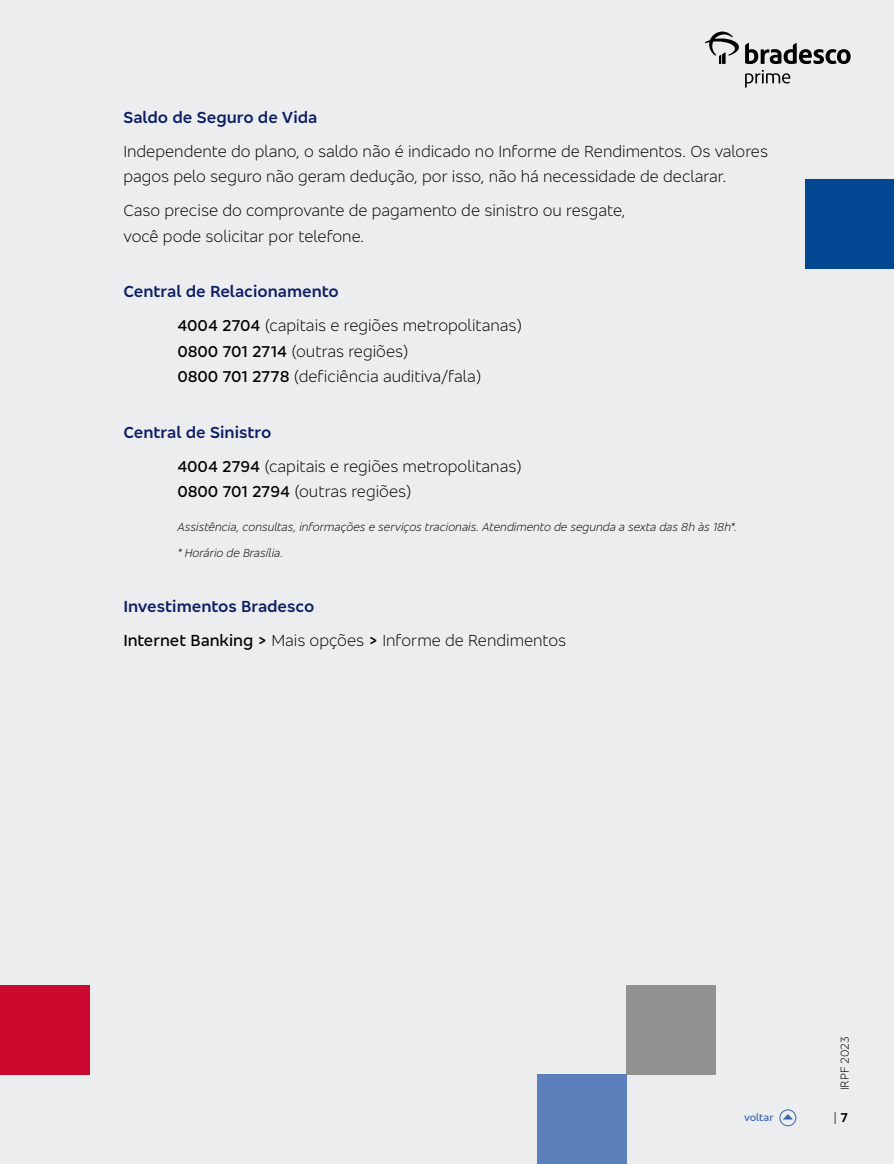
<style>
.page{position:relative;width:894px;height:1164px;background:#fff}
.page>*{position:absolute;margin:0;border:0;box-sizing:border-box;transform-origin:0 0}
.t1{font:300 16.5px/25.5px "Bradesco Sans";color:#000}
.t2{font:600 16.5px "Bradesco Sans";color:#0e1e64}
.t3{font:300 13.5px "Bradesco Sans";color:#000}
.t4{font:italic 300 12px/25.5px "Bradesco Sans";color:#000}
.t5{font:300 12px "Bradesco Sans";color:#000}
.t6{font:500 10.5px "Bradesco Sans";letter-spacing:-.005em;color:#3764af}
.s1{font-weight:600;color:#0e1e64}
.s2{font-weight:500}
.s3{font-weight:600}
</style>
<div class="page">
<div style="left:0;top:0;width:894px;height:1163px;background:#ebedee"></div>
<svg style="left:745px;top:70px;width:45px;height:18px"></svg>
<svg style="left:745px;top:43px;width:105px;height:21px"></svg>
<svg style="left:705px;top:31px;width:34px;height:33px"></svg>
<div style="left:0;top:984px;width:89px;height:90px;background:#cc092f"></div>
<div style="left:805px;top:179px;width:89px;height:89px;background:#034691"></div>
<div style="left:537px;top:1074px;width:89px;height:89px;background:#5b7fbb"></div>
<div style="left:626px;top:984px;width:90px;height:90px;background:#919191"></div>
<div style="left:779px;top:1109px;width:17px;height:17px;border:1px solid #3764af;border-radius:50%"></div>
<svg style="left:783px;top:1114px;width:10px;height:5px"></svg>
<p class="t2" style="left:123px;top:106px;width:196px">Saldo de Seguro de Vida</p>
<p class="t1" style="left:123px;top:138px;width:646px">Independente do plano, o saldo não é indicado no Informe de Rendimentos. Os valores pagos pelo seguro não geram dedução, por isso, não há necessidade de declarar.</p>
<p class="t1" style="left:123px;top:197px;width:504px">Caso precise do comprovante de pagamento de sinistro ou resgate, você pode solicitar por telefone.</p>
<p class="t1" style="left:177px;top:274px;width:346px;line-height:34px;text-indent:-54px"><span class="s1">Central de Relacionamento<br></span><span class="s2">4004 2704</span> (capitais e regiões metropolitanas)</p>
<p class="t1" style="left:177px;top:338px;width:305px"><span class="s2">0800 701 2714</span> (outras regiões)<br><span class="s2">0800 701 2778</span> (deficiência auditiva/fala)</p>
<p class="t1" style="left:177px;top:414px;width:346px;line-height:34px;text-indent:-54px"><span class="s1">Central de Sinistro<br></span><span class="s2">4004 2794</span> (capitais e regiões metropolitanas)</p>
<p class="t1" style="left:177px;top:478px;width:236px"><span class="s2">0800 701 2794</span> (outras regiões)</p>
<p class="t4" style="left:177px;top:514px;width:561px">Assistência, consultas, informações e serviços tracionais. Atendimento de segunda a sexta das 8h às 18h*. * Horário de Brasília.</p>
<p class="t1" style="left:123px;top:588px;width:444px;line-height:34px"><span class="s1">Investimentos Bradesco<br></span><span class="s2">Internet Banking &gt;</span> Mais opções <span class="s2">&gt;</span> Informe de Rendimentos</p>
<p class="t6" style="left:744px;top:1110px;width:31px">voltar</p>
<p class="t5" style="left:837px;top:1090px;width:55px;rotate:-90deg">IRPF 2023</p>
<p class="t3" style="left:833px;top:1109px;width:16px">| <span class="s3">7</span></p>
</div>
